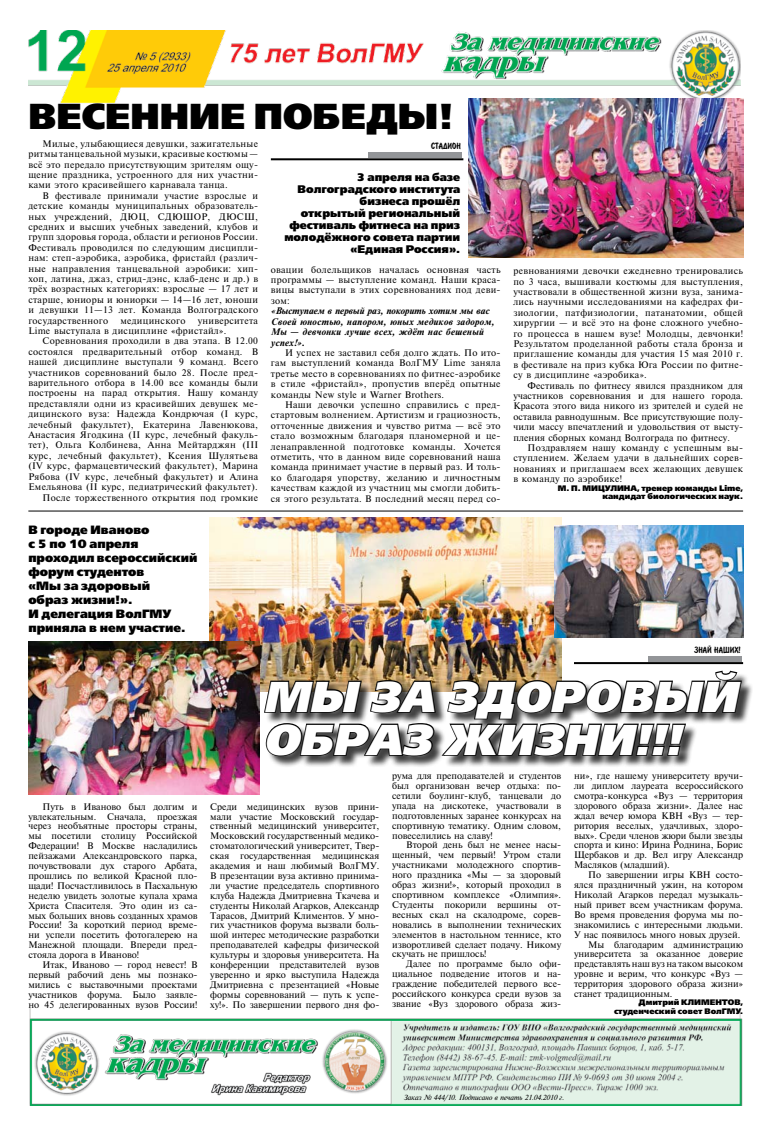
<style>
.page{position:relative;width:780px;height:1134px;background:#fff}
.page>*{position:absolute;margin:0;border:0;box-sizing:border-box;transform-origin:0 0}
.t1{font:italic 43px/43px "Free Set Black C";color:#fff}
.t2{font:36px "Free Set Black C";color:#000}
.t3{font:12px/14px "Free Set Black C";color:#000}
.t4{font:11px/12px "Free Set Black C";color:#000;text-align:right}
.t5{font:600 10px "Brush Type";color:#000}
.t6{font:9px/9.9px "Times ET";letter-spacing:.03em;color:#000;text-align:justify}
.t7{font:9px "Times ET";color:#000}
.t8{font:italic 700 9px/10.4px "Times ET";letter-spacing:.03em;color:#000}
.t9{font:8px/8.5px "Free Set Black C";color:#000;text-align:right}
.t10{font:italic 7px "Times ET";letter-spacing:-.02em;color:#000}
</style>
<div class="page">
<img style="left:28px;top:31px;width:712px;height:74px">
<svg style="left:430px;top:97px;width:32px;height:8px"></svg>
<div style="left:368px;top:152px;width:94px;height:6px;background:#939598"></div>
<hr style="left:271px;top:158px;width:192px;height:2px;background:#000">
<img style="left:469px;top:99px;width:274px;height:158px">
<img style="left:209px;top:517px;width:352px;height:175px">
<img style="left:554px;top:525px;width:189px;height:72px">
<img style="left:28px;top:642px;width:231px;height:153px">
<div style="left:265px;top:672px;width:488px;height:96px;background:#000;opacity:.75"></div>
<img style="left:263px;top:597px;width:480px;height:160px">
<hr style="left:28px;top:511px;width:715px;height:1px;background:#000">
<img style="left:29px;top:1008px;width:714px;height:98px">
<h2 class="t2" style="left:28px;top:94px;width:106px">ВЕСЕННИЕ</h2>
<h2 class="t2" style="left:254px;top:94px;width:201px">ПОБЕДЫ!</h2>
<p class="t4" style="left:284px;top:171px;width:177px">3 апреля на базе<br>Волгоградского института бизнеса прошёл<br>открытый региональный фестиваль фитнеса на приз молодёжного совета партии «Единая Россия».</p>
<p class="t6" style="left:28px;top:138px;width:231px;line-height:10.4px;text-indent:14px">Милые, улыбающиеся девушки, зажигательные ритмы танцевальной музыки, красивые костюмы — всё это передало присутствующим зрителям ощу&shy;щение праздника, устроенного для них участни&shy;ками этого красивейшего карнавала танца.</p>
<p class="t6" style="left:28px;top:190px;width:231px;line-height:10.4px;text-indent:14px">В фестивале принимали участие взрослые и детские команды муниципальных образователь&shy;ных учреждений, ДЮЦ, СДЮШОР, ДЮСШ, средних и высших учебных заведений, клубов и групп здоровья города, области и регионов России.<br>Фестиваль проводился по следующим дисципли&shy;нам: степ-аэробика, аэробика, фристайл (различ&shy;ные направления танцевальной аэробики: хип&shy;хоп, латина, джаз, стрид-дэнс, клаб-денс и др.) в трёх возрастных категориях: взрослые — 17 лет и старше, юниоры и юниорки — 14—16 лет, юноши и девушки 11—13 лет. Команда Волгоградского государственного</p>
<p class="t5" style="left:431px;top:141px;width:31px">стадион</p>
<p class="t6" style="left:271px;top:264px;width:231px;line-height:10.4px">овации болельщиков началась основная часть программы — выступление команд. Наши краса&shy;вицы выступали в этих соревнованиях под деви&shy;зом:</p>
<p class="t8" style="left:271px;top:306px;width:225px">«Выступаем в первый раз, покорить хотим мы вас Своей юностью, напором, юных медиков задором, Мы — девчонки лучше всех, ждёт нас бешеный успех!».</p>
<p class="t6" style="left:271px;top:347px;width:231px;line-height:10.4px;text-indent:14px">И успех не заставил себя долго ждать. По ито&shy;гам выступлений команда ВолГМУ Lime заняла третье место в соревнованиях по фитнес-аэробике в стиле «фристайл», пропустив вперёд опытные команды New style и Warner Brothers.</p>
<p class="t6" style="left:271px;top:399px;width:231px;line-height:10.4px;text-indent:14px">Наши девочки успешно справились с пред&shy;стартовым волнением. Артистизм и грациозность, отточенные движения и чувство ритма — всё это стало возможным благодаря планомерной и це&shy;ленаправленной подготовке команды. Хочется отметить, что в данном виде соревнований наша команда принимает участие в первый раз. И толь&shy;ко благодаря упорству, желанию и личностным качествам каждой из участниц мы смогли добить&shy;ся этого результата. В последний месяц перед со-</p>
<p class="t6" style="left:28px;top:315px;width:231px;line-height:10.4px;text-indent:169px">университета<br>Lime выступала в дисциплине «фристайл».</p>
<p class="t6" style="left:28px;top:336px;width:231px;line-height:10.4px;text-align:right">Соревнования проходили в два этапа. В 12.00 состоялся предварительный отбор команд. В нашей дисциплине выступали 9 команд. Всего участников соревнований было 28. После пред&shy;варительного отбора в 14.00 все команды были построены на парад открытия. Нашу команду представляли одни из красивейших девушек ме&shy;дицинского вуза: Надежда Кондрючая (I курс, лечебный факультет), Екатерина Лавенюкова, Анастасия Ягодкина (II курс, лечебный факуль&shy;тет), Ольга Колбинева, Анна Мейтарджян (III курс, лечебный факультет), Ксения Шулятьева (IV курс, фармацевтический факультет), Марина Рябова (IV курс, лечебный факультет) и Алина Емельянова (II курс, педиатрический факультет).<br>После торжественного открытия под громкие</p>
<p class="t6" style="left:120px;top:315px;width:66px">медицинского</p>
<h3 class="t3" style="left:28px;top:523px;width:171px">В городе Иваново<br>с 5 по 10 апреля проходил всероссийский форум студентов<br>«Мы за здоровый<br>образ жизни!».<br>И делегация ВолГМУ приняла в нем участие.</h3>
<p class="t6" style="left:513px;top:266px;width:231px;line-height:10.4px">ревнованиями девочки ежедневно тренировались по 3 часа, вышивали костюмы для выступления, участвовали в общественной жизни вуза, занима&shy;лись научными исследованиями на кафедрах фи&shy;зиологии, патфизиологии, патанатомии, общей хирургии — и всё это на фоне сложного учебно&shy;го процесса в нашем вузе! Молодцы, девчонки!<br>Результатом проделанной работы стала бронза и приглашение команды для участия 15 мая 2010 г. в фестивале на приз кубка Юга России по фитне&shy;су в дисциплине «аэробика».</p>
<p class="t6" style="left:513px;top:380px;width:231px;line-height:10.4px;text-indent:14px">Фестиваль по фитнесу явился праздником для участников соревнования и для нашего города.<br>Красота этого вида никого из зрителей и судей не оставила равнодушным. Все присутствующие полу&shy;чили массу впечатлений и удовольствия от высту&shy;пления сборных команд Волгограда по фитнесу.</p>
<p class="t6" style="left:513px;top:443px;width:231px;line-height:10.4px;text-indent:14px">Поздравляем нашу команду с успешным вы&shy;ступлением. Желаем удачи в дальнейших сорев&shy;нованиях и приглашаем всех желающих девушек в команду по аэробике!</p>
<p class="t9" style="left:558px;top:484px;width:187px">М. П. Мицулина, тренер команды Lime, кандидат биологических наук.</p>
<p class="t5" style="left:694px;top:645px;width:48px">знай наших!</p>
<p class="t6" style="left:28px;top:801px;width:171px;text-indent:14px">Путь в Иваново был долгим и увлекательным. Сначала, проезжая через необъятные просторы страны, мы посетили столицу Российской Федерации! В Москве насладились пейзажами Александровского парка, почувствовали дух старого Арбата, прошлись по великой Красной пло&shy;щади! Посчастливилось в Пасхальную неделю увидеть золотые купала храма Христа Спасителя. Это один из са&shy;мых больших вновь созданных храмов России! За короткий период време&shy;ни успели посетить фотогалерею на Манежной площади. Впереди пред&shy;стояла дорога в Иваново!</p>
<p class="t6" style="left:28px;top:960px;width:171px;text-indent:14px">Итак, Иваново — город невест! В первый рабочий день мы познако&shy;мились с выставочными проектами участников форума. Было заявле&shy;но 45 делегированных вузов России!</p>
<h1 class="t1" style="left:263px;top:675px;width:475px">Мы за здоровый образ жизни!!!</h1>
<p class="t6" style="left:210px;top:801px;width:171px">Среди медицинских вузов прини&shy;мали участие Московский государ&shy;ственный медицинский университет, Московский государственный медико&shy;стоматологический университет, Твер&shy;ская государственная медицинская академия и наш любимый ВолГМУ.<br>В презентации вуза активно принима&shy;ли участие председатель спортивного клуба Надежда Дмитриевна Ткачева и студенты Николай Агарков, Александр Тарасов, Дмитрий Климентов. У мно&shy;гих участников форума вызвали боль&shy;шой интерес методические разработки преподавателей кафедры физической культуры и здоровья университета. На конференции представителей вузов уверенно и ярко выступила Надежда Дмитриевна с презентацией «Новые формы соревнований — путь к успе&shy;ху!». По завершении первого дня фо-</p>
<p class="t6" style="left:392px;top:771px;width:171px">рума для преподавателей и студентов был организован вечер отдыха: по&shy;сетили боулинг-клуб, танцевали до упада на дискотеке, участвовали в подготовленных заранее конкурсах на спортивную тематику. Одним словом, повеселились на славу!</p>
<p class="t6" style="left:392px;top:840px;width:171px;text-indent:14px">Второй день был не менее насы&shy;щенный, чем первый! Утром стали участниками молодежного спортив&shy;ного праздника «Мы — за здоровый образ жизни!», который проходил в спортивном комплексе «Олимпия».<br>Студенты покорили вершины от&shy;весных скал на скалодроме, сорев&shy;новались в выполнении технических элементов в настольном теннисе, кто изворотливей сделает подачу. Никому скучать не пришлось!</p>
<p class="t6" style="left:392px;top:959px;width:171px;text-indent:14px">Далее по программе было офи&shy;циальное подведение итогов и на&shy;граждение победителей первого все&shy;российского конкурса среди вузов за звание «Вуз здорового образа жиз-</p>
<p class="t6" style="left:574px;top:771px;width:171px">ни», где нашему университету вручи&shy;ли диплом лауреата всероссийского смотра-конкурса «Вуз — территория здорового образа жизни». Далее нас ждал вечер юмора КВН «Вуз — тер&shy;ритория веселых, удачливых, здоро&shy;вых». Среди членов жюри были звезды спорта и кино: Ирина Роднина, Борис Щербаков и др. Вел игру Александр Масляков (младший).</p>
<p class="t7" style="left:588px;top:870px;width:156px">По завершении игры КВН состо-</p>
<p class="t7" style="left:574px;top:879px;width:171px">ялся праздничный ужин, на котором</p>
<p class="t7" style="left:574px;top:889px;width:171px">Николай Агарков передал музыкаль-</p>
<p class="t7" style="left:574px;top:899px;width:171px">ный привет всем участникам форума.</p>
<p class="t7" style="left:574px;top:909px;width:171px">Во время проведения форума мы по-</p>
<p class="t7" style="left:574px;top:919px;width:171px">знакомились с интересными людьми.</p>
<p class="t7" style="left:574px;top:929px;width:168px">У нас появилось много новых друзей.</p>
<p class="t7" style="left:588px;top:939px;width:156px">Мы благодарим администрацию</p>
<p class="t7" style="left:574px;top:949px;width:171px">университета за оказанное доверие</p>
<p class="t7" style="left:574px;top:959px;width:171px">представлять наш вуз на таком высоком</p>
<p class="t7" style="left:574px;top:969px;width:170px">уровне и верим, что конкурс «Вуз —</p>
<p class="t7" style="left:574px;top:978px;width:171px">территория здорового образа жизни»</p>
<p class="t7" style="left:574px;top:988px;width:100px">станет традиционным.</p>
<p class="t9" style="left:614px;top:999px;width:131px">Дмитрий Климентов, студенческий совет ВолГМУ.</p>
<p class="t10" style="left:403px;top:1093px;width:162px">Заказ № 444/10. Подписано в печать 21.04.2010 г.</p>
</div>
